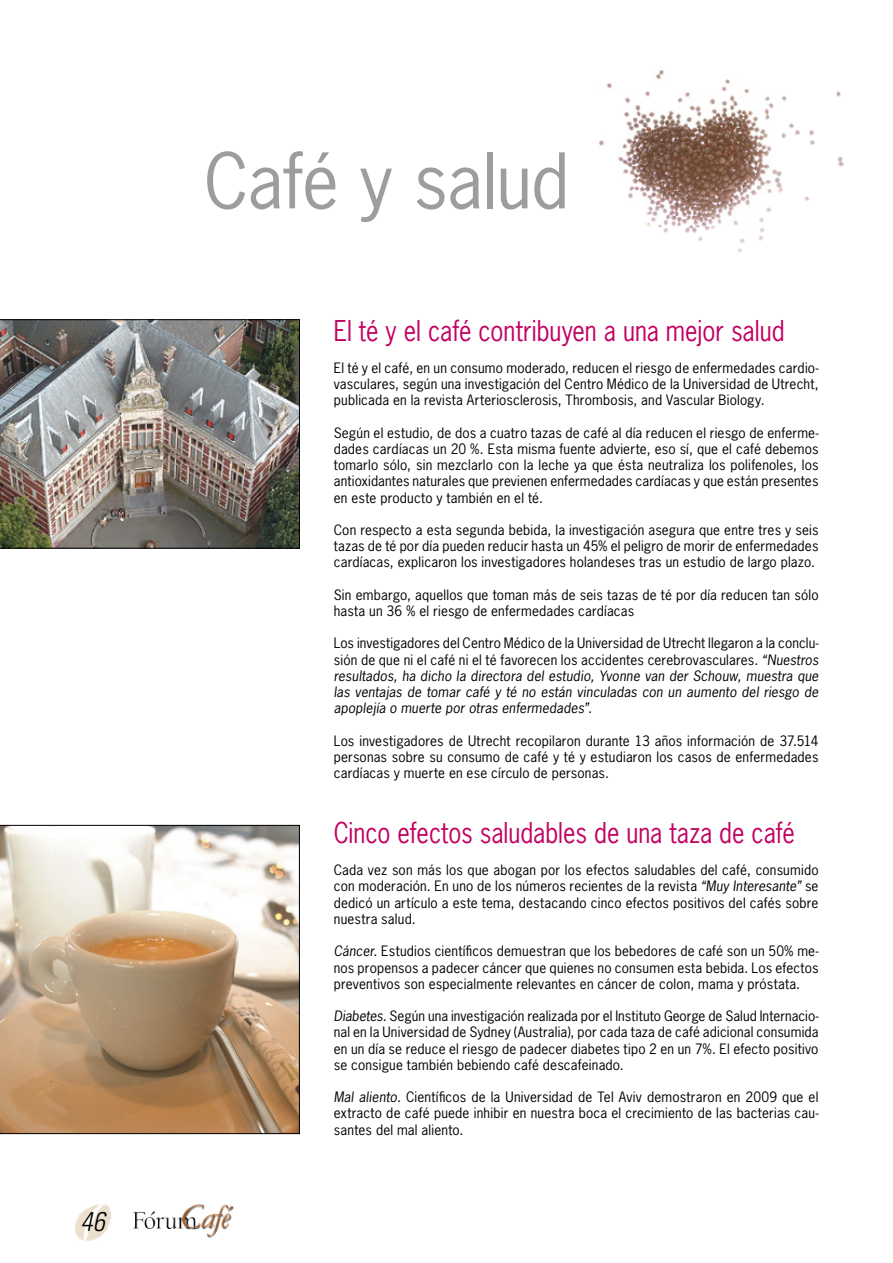
<style>
.page{position:relative;width:893px;height:1263px;background:#fff}
.page>*{position:absolute;margin:0;border:0;box-sizing:border-box;transform-origin:0 0}
.t1{font:72px "News Gothic";letter-spacing:-.01em;color:#9c9d9f}
.t2{font:27px "News Gothic";color:#c20062;scale:.9 1}
.t3{font:italic 300 condensed 27px "Univers";color:#000}
.t4{font:13.5px/16.2px "News Gothic";letter-spacing:.015em;color:#000;text-align:justify}
.t5{font:italic 13.5px/16.2px "News Gothic";letter-spacing:.01em;color:#000;text-align:justify}
.s1{font-style:normal}
.s2{font-style:italic}
</style>
<div class="page">
<img style="left:132px;top:1204px;width:102px;height:34px">
<img style="left:75px;top:1204px;width:36px;height:37px">
<img style="left:599px;top:69px;width:245px;height:184px">
<svg style="left:0;top:825px;width:300px;height:309px"></svg>
<img style="left:0;top:319px;width:300px;height:230px">
<h2 class="t3" style="left:81px;top:1205px;width:26px">46</h2>
<h1 class="t1" style="left:204px;top:135px;width:367px">Café y salud</h1>
<h2 class="t2" style="left:334px;top:313px;width:502px">El té y el café contribuyen a una mejor salud</h2>
<p class="t4" style="left:334px;top:360px;width:486px">El té y el café, en un consumo moderado, reducen el riesgo de enfermedades cardio&shy;vasculares, según una investigación del Centro Médico de la Universidad de Utrecht, publicada en la revista Arteriosclerosis, Thrombosis, and Vascular Biology.</p>
<p class="t4" style="left:334px;top:424px;width:486px">Según el estudio, de dos a cuatro tazas de café al día reducen el riesgo de enferme&shy;dades cardíacas un 20 %. Esta misma fuente advierte, eso sí, que el café debemos tomarlo sólo, sin mezclarlo con la leche ya que ésta neutraliza los polifenoles, los antioxidantes naturales que previenen enfermedades cardíacas y que están presentes en este producto y también en el té.</p>
<p class="t4" style="left:334px;top:522px;width:486px">Con respecto a esta segunda bebida, la investigación asegura que entre tres y seis tazas de té por día pueden reducir hasta un 45% el peligro de morir de enfermedades cardíacas, explicaron los investigadores holandeses tras un estudio de largo plazo.</p>
<p class="t4" style="left:334px;top:586px;width:486px">Sin embargo, aquellos que toman más de seis tazas de té por día reducen tan sólo hasta un 36 % el riesgo de enfermedades cardíacas</p>
<p class="t5" style="left:334px;top:635px;width:486px"><span class="s1">Los investigadores del Centro Médico de la Universidad de Utrecht llegaron a la conclu&shy;sión de que ni el café ni el té favorecen los accidentes cerebrovasculares.</span> “Nuestros resultados, ha dicho la directora del estudio, Yvonne van der Schouw, muestra que las ventajas de tomar café y té no están vinculadas con un aumento del riesgo de apoplejía o muerte por otras enfermedades”.</p>
<p class="t4" style="left:334px;top:732px;width:486px">Los investigadores de Utrecht recopilaron durante 13 años información de 37.514 personas sobre su consumo de café y té y estudiaron los casos de enfermedades cardíacas y muerte en ese círculo de personas.</p>
<h2 class="t2" style="left:334px;top:815px;width:514px">Cinco efectos saludables de una taza de café</h2>
<p class="t4" style="left:334px;top:862px;width:486px">Cada vez son más los que abogan por los efectos saludables del café, consumido con moderación. En uno de los números recientes de la revista <span class="s2">“Muy Interesante”</span> se dedicó un artículo a este tema, destacando cinco efectos positivos del cafés sobre nuestra salud.</p>
<p class="t4" style="left:334px;top:943px;width:486px"><span class="s2">Cáncer.</span> Estudios científicos demuestran que los bebedores de café son un 50% me&shy;nos propensos a padecer cáncer que quienes no consumen esta bebida. Los efectos preventivos son especialmente relevantes en cáncer de colon, mama y próstata.</p>
<p class="t4" style="left:334px;top:1008px;width:486px"><span class="s2">Diabetes.</span> Según una investigación realizada por el Instituto George de Salud Internacio&shy;nal en la Universidad de Sydney (Australia), por cada taza de café adicional consumida en un día se reduce el riesgo de padecer diabetes tipo 2 en un 7%. El efecto positivo se consigue también bebiendo café descafeinado.</p>
<p class="t4" style="left:334px;top:1089px;width:486px"><span class="s2">Mal aliento.</span> Científicos de la Universidad de Tel Aviv demostraron en 2009 que el extracto de café puede inhibir en nuestra boca el crecimiento de las bacterias cau&shy;santes del mal aliento.</p>
</div>
